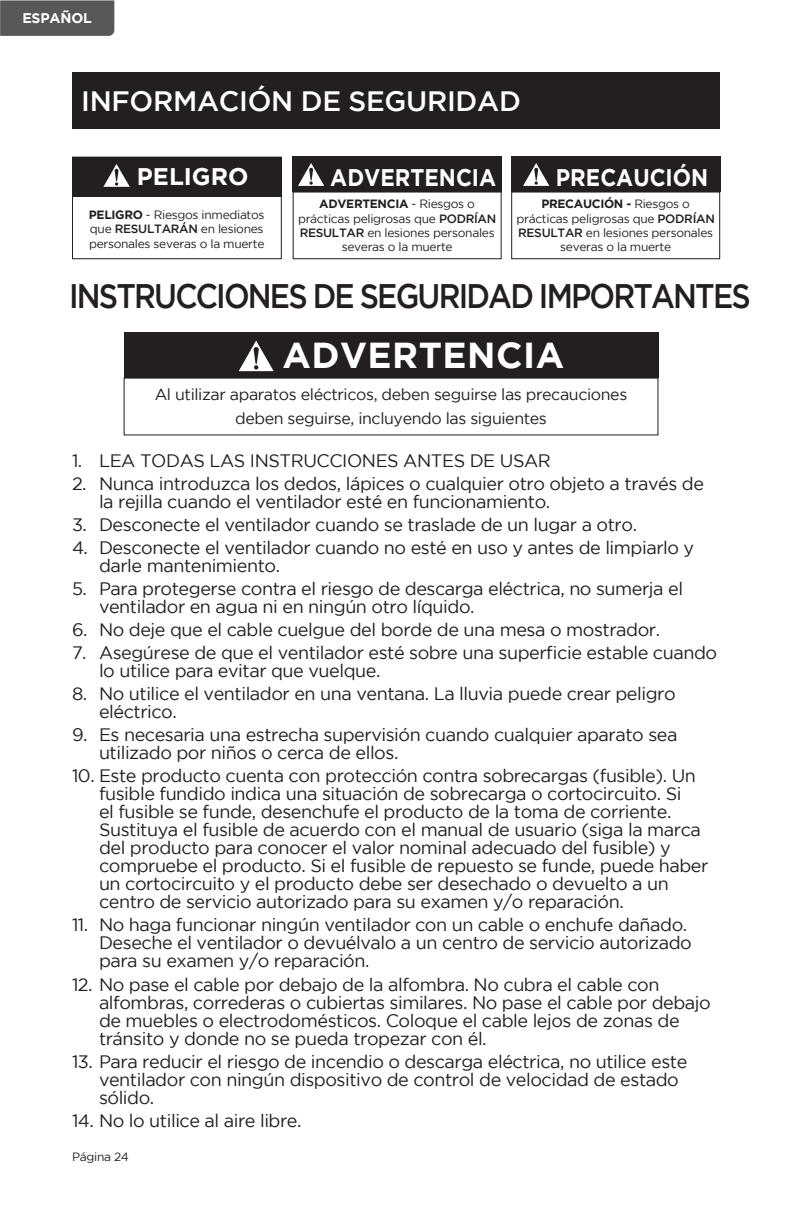
<style>
.page{position:relative;width:792px;height:1224px;background:#fff}
.page>*{position:absolute;margin:0;border:0;box-sizing:border-box;transform-origin:0 0}
.t1{font:700 36px "Gotham";letter-spacing:.015em;color:#fff}
.t2{font:500 34px "Gotham";letter-spacing:-.06em;color:#231f20;scale:.89 1}
.t3{font:500 28px "Gotham";letter-spacing:-.01em;color:#fff}
.t4{font:700 24px "Gotham";color:#fff;scale:.9 1}
.t5{font:700 24px "Gotham";color:#fff}
.t6{font:18px/18px "Gotham";letter-spacing:-.025em;color:#231f20}
.body_copy{font:16px/24px "Gotham";letter-spacing:-.025em;color:#231f20;text-align:center}
.t7{font:700 14px "Gotham";letter-spacing:-.01em;color:#fff}
.body_copy-2{font:12px/14.4px "Gotham";letter-spacing:-.025em;color:#231f20;text-align:center}
.s1{font-weight:700}
.s2{font-weight:500}
</style>
<div class="page">
<div style="left:0;top:0;width:114px;height:36px;background:#57585a"></div>
<div style="left:124px;top:332px;width:534px;height:46px;background:#231f20"></div>
<svg style="left:239px;top:341px;width:35px;height:30px"></svg>
<div style="left:72px;top:72px;width:648px;height:57px;background:#231f20"></div>
<div style="left:72px;top:157px;width:209px;height:39px;background:#231f20"></div>
<div style="left:72px;top:157px;width:210px;height:102px;border:1px solid #231f20"></div>
<svg style="left:103px;top:164px;width:27px;height:23px"></svg>
<div style="left:293px;top:157px;width:209px;height:35px;background:#231f20"></div>
<svg style="left:298px;top:163px;width:26px;height:23px"></svg>
<div style="left:293px;top:192px;width:209px;height:67px;border:1px solid #231f20"></div>
<div style="left:511px;top:157px;width:209px;height:35px;background:#231f20"></div>
<svg style="left:523px;top:163px;width:26px;height:23px"></svg>
<div style="left:511px;top:192px;width:209px;height:67px;border:1px solid #231f20"></div>
<p class="t7" style="left:22px;top:10px;width:71px">ESPAÑOL</p>
<p class="t3" style="left:81px;top:85px;width:441px">INFORMACIÓN DE SEGURIDAD</p>
<p class="t5" style="left:137px;top:162px;width:113px">PELIGRO</p>
<p class="body_copy-2" style="left:89px;top:207px;width:177px;text-align:justify"><span class="s1">PELIGRO</span> - Riesgos inmediatos que <span class="s2">RESULTARÁN</span> en lesiones personales severas o la muerte</p>
<p class="t4" style="left:330px;top:164px;width:186px">ADVERTENCIA</p>
<p class="body_copy-2" style="left:298px;top:197px;width:200px"><span class="s1">ADVERTENCIA</span> - Riesgos o prácticas peligrosas que <span class="s2">PODRÍAN<br>RESULTAR</span> en lesiones personales severas o la muerte</p>
<p class="t4" style="left:556px;top:164px;width:171px">PRECAUCIÓN</p>
<p class="body_copy-2" style="left:517px;top:197px;width:200px"><span class="s1">PRECAUCIÓN -</span> Riesgos o prácticas peligrosas que <span class="s2">PODRÍAN<br>RESULTAR</span> en lesiones personales severas o la muerte</p>
<p class="t2" style="left:69px;top:276px;width:767px">INSTRUCCIONES DE SEGURIDAD IMPORTANTES</p>
<p class="t1" style="left:283px;top:335px;width:283px">ADVERTENCIA</p>
<p class="body_copy" style="left:155px;top:382px;width:474px">Al utilizar aparatos eléctricos, deben seguirse las precauciones deben seguirse, incluyendo las siguientes</p>
<p class="t6" style="left:72px;top:451px;width:480px">1. LEA TODAS LAS INSTRUCCIONES ANTES DE USAR</p>
<p class="t6" style="left:99px;top:474px;width:607px;text-indent:-27px">2. Nunca introduzca los dedos, lápices o cualquier otro objeto a través de la rejilla cuando el ventilador esté en funcionamiento.</p>
<p class="t6" style="left:72px;top:515px;width:567px">3. Desconecte el ventilador cuando se traslade de un lugar a otro.</p>
<p class="t6" style="left:99px;top:539px;width:597px;text-indent:-27px">4. Desconecte el ventilador cuando no esté en uso y antes de limpiarlo y darle mantenimiento.</p>
<p class="t6" style="left:99px;top:580px;width:586px;text-indent:-27px">5. Para protegerse contra el riesgo de descarga eléctrica, no sumerja el ventilador en agua ni en ningún otro líquido.</p>
<p class="t6" style="left:72px;top:621px;width:590px">6. No deje que el cable cuelgue del borde de una mesa o mostrador.</p>
<p class="t6" style="left:99px;top:644px;width:620px;text-indent:-27px">7. Asegúrese de que el ventilador esté sobre una superficie estable cuando lo utilice para evitar que vuelque.</p>
<p class="t6" style="left:99px;top:685px;width:578px;text-indent:-27px">8. No utilice el ventilador en una ventana. La lluvia puede crear peligro eléctrico.</p>
<p class="t6" style="left:99px;top:726px;width:580px;text-indent:-27px">9. Es necesaria una estrecha supervisión cuando cualquier aparato sea utilizado por niños o cerca de ellos.</p>
<p class="t6" style="left:99px;top:767px;width:611px;text-indent:-27px">10. Este producto cuenta con protección contra sobrecargas (fusible). Un fusible fundido indica una situación de sobrecarga o cortocircuito. Si<br>el fusible se funde, desenchufe el producto de la toma de corriente.<br>Sustituya el fusible de acuerdo con el manual de usuario (siga la marca del producto para conocer el valor nominal adecuado del fusible) y compruebe el producto. Si el fusible de repuesto se funde, puede haber un cortocircuito y el producto debe ser desechado o devuelto a un centro de servicio autorizado para su examen y/o reparación.</p>
<p class="t6" style="left:99px;top:916px;width:594px;text-indent:-27px">11. No haga funcionar ningún ventilador con un cable o enchufe dañado.<br>Deseche el ventilador o devuélvalo a un centro de servicio autorizado para su examen y/o reparación.</p>
<p class="t6" style="left:99px;top:975px;width:613px;text-indent:-27px">12. No pase el cable por debajo de la alfombra. No cubra el cable con alfombras, correderas o cubiertas similares. No pase el cable por debajo de muebles o electrodomésticos. Coloque el cable lejos de zonas de tránsito y donde no se pueda tropezar con él.</p>
<p class="t6" style="left:99px;top:1052px;width:590px;text-indent:-27px">13. Para reducir el riesgo de incendio o descarga eléctrica, no utilice este ventilador con ningún dispositivo de control de velocidad de estado sólido.</p>
<p class="t6" style="left:72px;top:1111px;width:231px">14. No lo utilice al aire libre.</p>
<p class="body_copy-2" style="left:72px;top:1150px;width:58px">Página 24</p>
</div>
